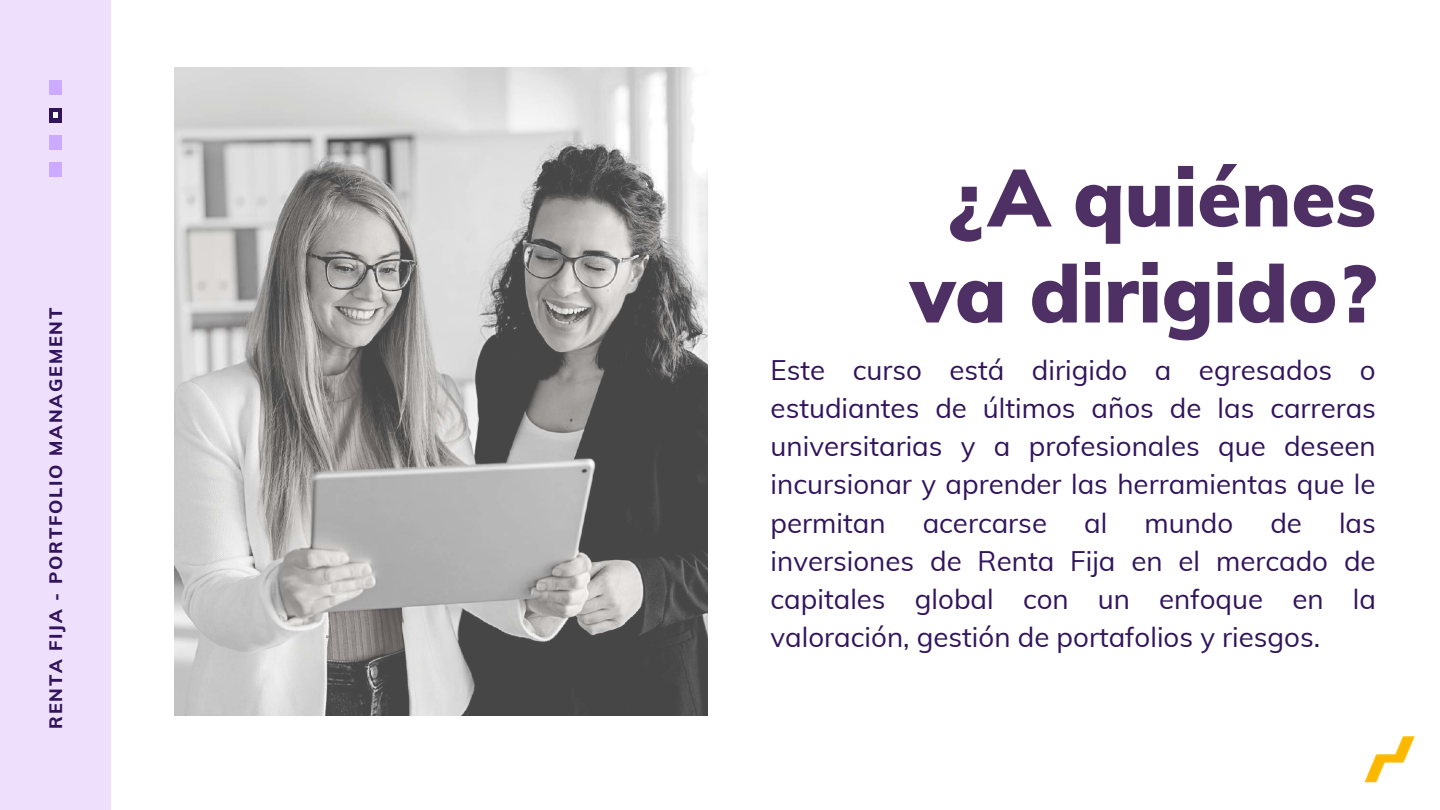
<style>
.page{position:relative;width:1440px;height:810px;background:#fff}
.page>*{position:absolute;margin:0;border:0;box-sizing:border-box;transform-origin:0 0}
.t1{font:900 80px/96px "Muli";color:#4f3064;text-align:center}
.t2{font:27.7px/38.2px "Muli";color:#31145b;text-align:justify}
.t3{font:800 18px "Muli";letter-spacing:.1em;color:#31145b}
</style>
<div class="page">
<div style="left:0;top:0;width:111px;height:810px;background:#eedffd"></div>
<div style="left:49px;top:81px;width:13px;height:14px;background:#caf"></div>
<div style="left:49px;top:108px;width:13px;height:14px;background:#31145b"></div>
<div style="left:49px;top:135px;width:13px;height:14px;background:#caf"></div>
<div style="left:49px;top:162px;width:13px;height:15px;background:#caf"></div>
<svg style="left:53px;top:112px;width:5px;height:6px"></svg>
<img style="left:1364px;top:736px;width:51px;height:47px">
<img style="left:174px;top:67px;width:534px;height:648px">
<p class="t3" style="left:44px;top:729px;width:423px;rotate:-90deg">RENTA FIJA - PORTFOLIO MANAGEMENT</p>
<h1 class="t1" style="left:910px;top:148px;width:467px">¿A quiénes va dirigido?</h1>
<p class="t2" style="left:771px;top:350px;width:607px">Este curso está dirigido a egresados o estudiantes de últimos años de las carreras universitarias y a profesionales que deseen incursionar y aprender las herramientas que le permitan</p>
<p class="t2" style="left:771px;top:503px;width:607px;text-indent:568px">las inversiones de Renta Fija en el mercado de capitales global con un enfoque en la valoración, gestión de portafolios y riesgos.</p>
<p class="t2" style="left:923px;top:503px;width:126px">acercarse</p>
<p class="t2" style="left:1084px;top:503px;width:25px">al</p>
<p class="t2" style="left:1144px;top:503px;width:90px">mundo</p>
<p class="t2" style="left:1270px;top:503px;width:33px">de</p>
</div>
